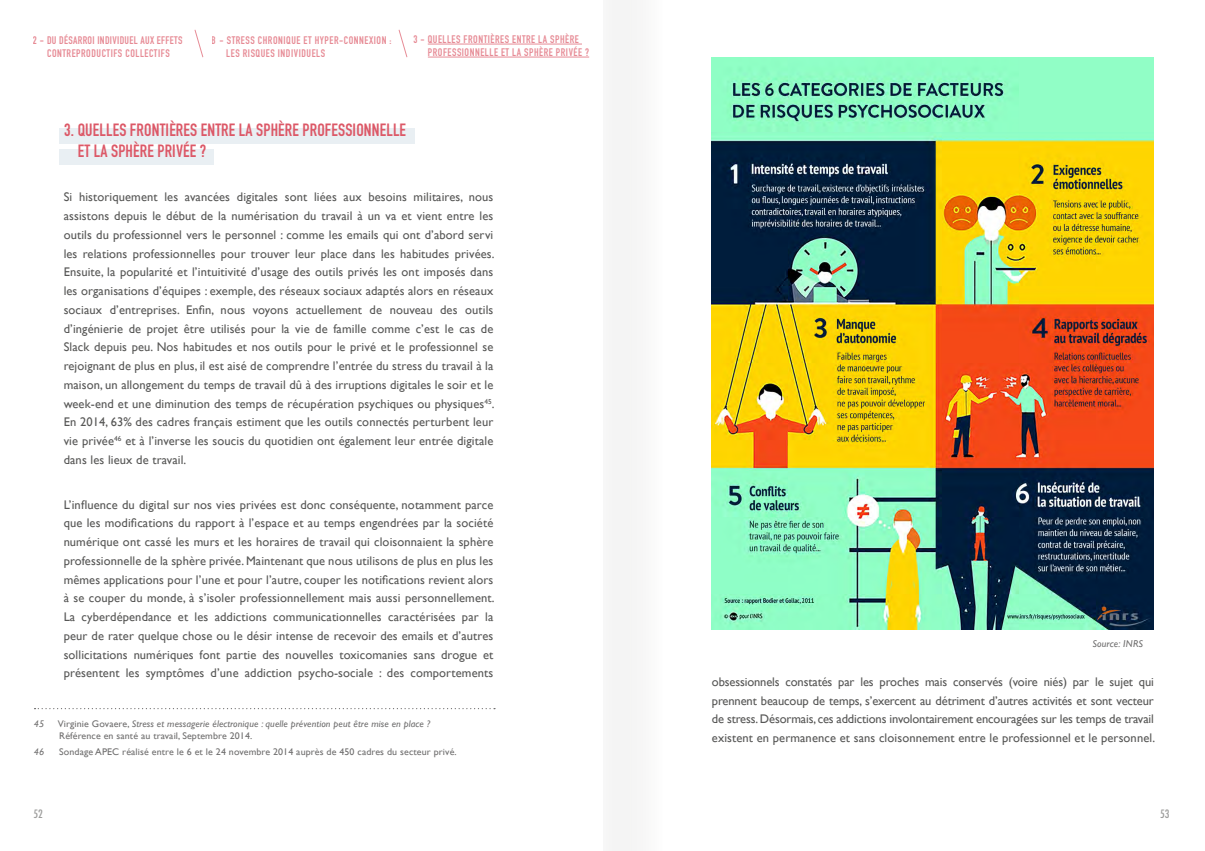
<style>
.page{position:relative;width:1205px;height:851px;background:#fff}
.page>*{position:absolute;margin:0;border:0;box-sizing:border-box;transform-origin:0 0}
.t1{font:700 17.5px/21px "DIN Condensed";letter-spacing:.01em;color:#dc5867}
.t2{font:12.5px/18.8px "Gill Sans";letter-spacing:.01em;color:#575756;text-align:justify}
.t3{font:500 condensed 11.25px "Futura";color:#9d9d9c}
.t4{font:700 10.88px/13px "DIN Condensed";letter-spacing:.05em;color:#dc5867}
.t5{font:italic 10px "Gill Sans";letter-spacing:.02em;color:#706f6f}
.t6{font:italic 9.62px/12.5px "Gill Sans";letter-spacing:.01em;color:#706f6f}
.t7{font:9.62px "Gill Sans";letter-spacing:.01em;color:#706f6f}
.s1{font-style:normal}
</style>
<div class="page">
<img style="left:712px;top:57px;width:442px;height:572px">
<div style="left:59px;top:149px;width:154px;height:16px;background:#e9eff3"></div>
<div style="left:603px;top:0;width:71px;height:850px;background:#f6f6f6"></div>
<div style="left:59px;top:128px;width:356px;height:16px;background:#e9eff3"></div>
<hr style="left:428px;top:44px;width:154px;height:1px;background:#dc5867">
<hr style="left:428px;top:57px;width:161px;height:1px;background:#dc5867">
<svg style="left:194px;top:29px;width:10px;height:29px"></svg>
<svg style="left:398px;top:29px;width:10px;height:29px"></svg>
<svg style="left:35px;top:708px;width:460px;height:1px"></svg>
<p class="t4" style="left:33px;top:33px;width:151px;text-align:center">2 - DU DÉSARROI INDIVIDUEL AUX EFFETS<br>CONTREPRODUCTIFS COLLECTIFS</p>
<p class="t4" style="left:226px;top:33px;width:167px;text-indent:-14px">B - STRESS CHRONIQUE ET HYPER-CONNEXION :<br>LES RISQUES INDIVIDUELS</p>
<p class="t4" style="left:428px;top:33px;width:163px;text-indent:-14px">3 - QUELLES FRONTIÈRES ENTRE LA SPHÈRE<br>PROFESSIONNELLE ET LA SPHÈRE PRIVÉE ?</p>
<h1 class="t1" style="left:78px;top:119px;width:330px;text-indent:-14px">3. QUELLES FRONTIÈRES ENTRE LA SPHÈRE PROFESSIONNELLE<br>ET LA SPHÈRE PRIVÉE ?</h1>
<p class="t2" style="left:64px;top:187px;width:432px">Si historiquement les avancées digitales sont liées aux besoins militaires, nous assistons depuis le début de la numérisation du travail à un va et vient entre les outils du professionnel vers le personnel : comme les emails qui ont d’abord servi les relations professionnelles pour trouver leur place dans les habitudes privées.<br>Ensuite, la popularité et l’intuitivité d’usage des outils privés les ont imposés dans les organisations d’équipes : exemple, des réseaux sociaux adaptés alors en réseaux sociaux d’entreprises. Enfin, nous voyons actuellement de nouveau des outils d’ingénierie de projet être utilisés pour la vie de famille comme c’est le cas de Slack depuis peu. Nos habitudes et nos outils pour le privé et le professionnel se rejoignant de plus en plus, il est aisé de comprendre l’entrée du stress du travail à la maison, un allongement du temps de travail dû à des irruptions digitales le soir et le week-end et une diminution des temps de récupération psychiques ou physiques<sup>45</sup>.<br>En 2014, 63% des cadres français estiment que les outils connectés perturbent leur vie privée<sup>46</sup> et à l’inverse les soucis du quotidien ont également leur entrée digitale dans les lieux de travail.</p>
<p class="t2" style="left:64px;top:495px;width:432px">L’influence du digital sur nos vies privées est donc conséquente, notamment parce que les modifications du rapport à l’espace et au temps engendrées par la société numérique ont cassé les murs et les horaires de travail qui cloisonnaient la sphère professionnelle de la sphère privée. Maintenant que nous utilisons de plus en plus les mêmes applications pour l’une et pour l’autre, couper les notifications revient alors à se couper du monde, à s’isoler professionnellement mais aussi personnellement.<br>La cyberdépendance et les addictions communicationnelles caractérisées par la peur de rater quelque chose ou le désir intense de recevoir des emails et d’autres sollicitations numériques font partie des nouvelles toxicomanies sans drogue et présentent les symptômes d’une addiction psycho-sociale : des comportements</p>
<p class="t6" style="left:34px;top:717px;width:12px">45</p>
<p class="t6" style="left:58px;top:717px;width:374px"><span class="s1">Virginie Govaere,</span> Stress et messagerie électronique : quelle prévention peut être mise en place ?<br><span class="s1">Référence en santé au travail, Septembre 2014.</span></p>
<p class="t6" style="left:34px;top:745px;width:12px">46</p>
<p class="t7" style="left:59px;top:745px;width:399px">Sondage APEC réalisé entre le 6 et le 24 novembre 2014 auprès de 450 cadres du secteur privé.</p>
<p class="t5" style="left:1092px;top:637px;width:52px">Source: INRS</p>
<p class="t2" style="left:712px;top:672px;width:445px">obsessionnels constatés par les proches mais conservés (voire niés) par le sujet qui prennent beaucoup de temps, s’exercent au détriment d’autres activités et sont vecteur de stress. Désormais, ces addictions involontairement encouragées sur les temps de travail existent en permanence et sans cloisonnement entre le professionnel et le personnel.</p>
<p class="t3" style="left:33px;top:806px;width:11px">52</p>
<p class="t3" style="left:1160px;top:806px;width:11px">53</p>
</div>
